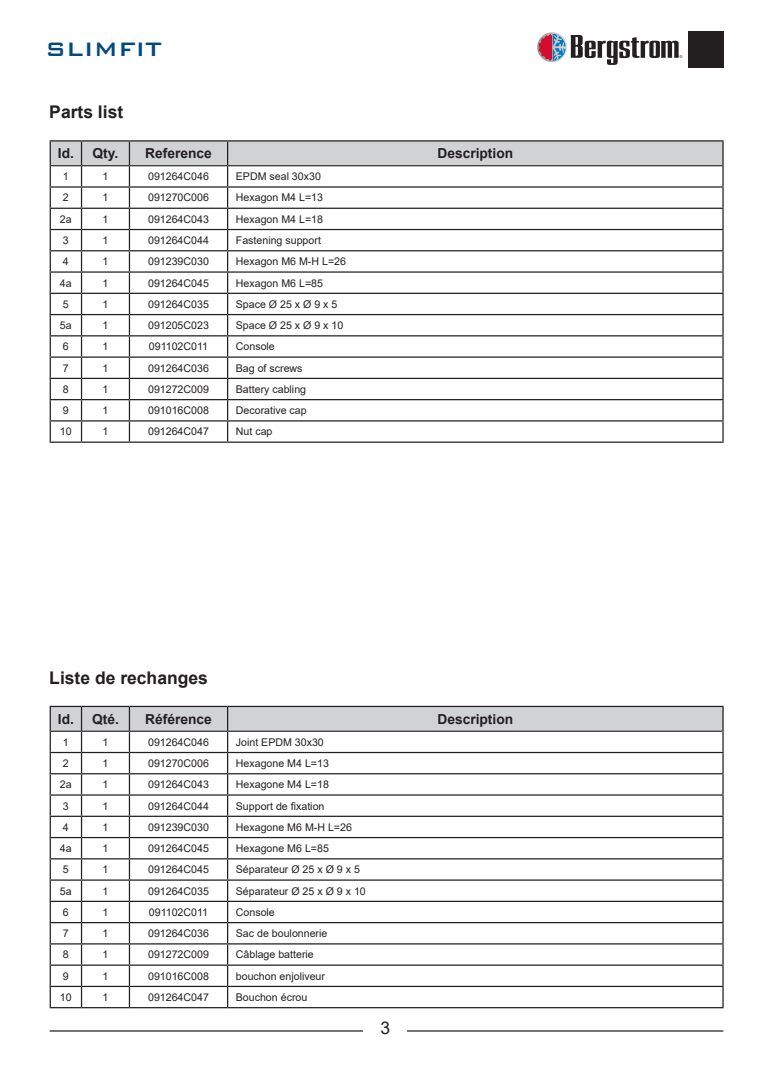
<style>
.page{position:relative;width:773px;height:1081px;background:#fff}
.page>*{position:absolute;margin:0;border:0;box-sizing:border-box;transform-origin:0 0}
.t1{font:500 26px "Bank Gothic BT";color:#004a7f}
.t2{font:700 17.5px "Arial";color:#231f20}
.t3{font:17.5px "Arial";color:#231f20}
.t4{font:700 13.75px "Arial";color:#231f20}
.t5{font:10.62px "Arial";color:#231f20}
</style>
<div class="page">
<hr style="left:50px;top:1030px;width:673px;height:1px;background:#231f20">
<div style="left:363px;top:1021px;width:44px;height:19px;background:#fff"></div>
<div style="left:688px;top:31px;width:35px;height:36px;background:#231f20"></div>
<svg style="left:537px;top:32px;width:30px;height:30px"></svg>
<svg style="left:538px;top:34px;width:144px;height:31px"></svg>
<div style="left:687px;top:32px;width:36px;height:35px;background:#231f20"></div>
<hr style="left:50px;top:1007px;width:31px;height:1px;background:#231f20">
<hr style="left:81px;top:1007px;width:48px;height:1px;background:#231f20">
<hr style="left:129px;top:1007px;width:98px;height:1px;background:#231f20">
<hr style="left:227px;top:1007px;width:496px;height:1px;background:#231f20">
<svg style="left:50px;top:706px;width:673px;height:301px"></svg>
<hr style="left:51px;top:730px;width:30px;height:2px;background:#231f20">
<hr style="left:81px;top:730px;width:48px;height:2px;background:#231f20">
<hr style="left:129px;top:730px;width:98px;height:2px;background:#231f20">
<hr style="left:227px;top:730px;width:495px;height:2px;background:#231f20">
<hr style="left:50px;top:441px;width:31px;height:2px;background:#231f20">
<hr style="left:81px;top:441px;width:48px;height:2px;background:#231f20">
<hr style="left:129px;top:441px;width:98px;height:2px;background:#231f20">
<hr style="left:227px;top:441px;width:496px;height:2px;background:#231f20">
<hr style="left:50px;top:140px;width:31px;height:2px;background:#231f20">
<hr style="left:81px;top:140px;width:48px;height:2px;background:#231f20">
<hr style="left:129px;top:140px;width:98px;height:2px;background:#231f20">
<hr style="left:227px;top:140px;width:496px;height:2px;background:#231f20">
<svg style="left:50px;top:141px;width:673px;height:300px"></svg>
<hr style="left:51px;top:165px;width:30px;height:1px;background:#231f20">
<hr style="left:81px;top:165px;width:48px;height:1px;background:#231f20">
<hr style="left:129px;top:165px;width:98px;height:1px;background:#231f20">
<hr style="left:227px;top:165px;width:495px;height:1px;background:#231f20">
<h1 class="t1" style="left:45px;top:35px;width:118px">SLIMFIT</h1>
<p class="t2" style="left:49px;top:100px;width:75px">Parts list</p>
<p class="t4" style="left:58px;top:144px;width:18px">Id.</p>
<p class="t4" style="left:93px;top:144px;width:27px">Qty.</p>
<p class="t4" style="left:145px;top:144px;width:68px">Reference</p>
<p class="t4" style="left:437px;top:144px;width:77px">Description</p>
<p class="t5" style="left:63px;top:169px;width:7px">1</p>
<p class="t5" style="left:102px;top:169px;width:7px">1</p>
<p class="t5" style="left:148px;top:169px;width:62px">091264C046</p>
<p class="t5" style="left:236px;top:169px;width:87px">EPDM seal 30x30</p>
<p class="t5" style="left:63px;top:190px;width:7px">2</p>
<p class="t5" style="left:102px;top:190px;width:7px">1</p>
<p class="t5" style="left:148px;top:190px;width:62px">091270C006</p>
<p class="t5" style="left:236px;top:190px;width:89px">Hexagon M4 L=13</p>
<p class="t5" style="left:60px;top:212px;width:13px">2a</p>
<p class="t5" style="left:102px;top:212px;width:7px">1</p>
<p class="t5" style="left:148px;top:212px;width:62px">091264C043</p>
<p class="t5" style="left:236px;top:212px;width:89px">Hexagon M4 L=18</p>
<p class="t5" style="left:63px;top:233px;width:7px">3</p>
<p class="t5" style="left:102px;top:233px;width:7px">1</p>
<p class="t5" style="left:148px;top:233px;width:62px">091264C044</p>
<p class="t5" style="left:236px;top:233px;width:87px">Fastening support</p>
<p class="t5" style="left:63px;top:254px;width:7px">4</p>
<p class="t5" style="left:102px;top:254px;width:7px">1</p>
<p class="t5" style="left:148px;top:254px;width:62px">091239C030</p>
<p class="t5" style="left:236px;top:254px;width:112px">Hexagon M6 M-H L=26</p>
<p class="t5" style="left:60px;top:275px;width:13px">4a</p>
<p class="t5" style="left:102px;top:275px;width:7px">1</p>
<p class="t5" style="left:148px;top:275px;width:62px">091264C045</p>
<p class="t5" style="left:236px;top:275px;width:89px">Hexagon M6 L=85</p>
<p class="t5" style="left:63px;top:297px;width:7px">5</p>
<p class="t5" style="left:102px;top:297px;width:7px">1</p>
<p class="t5" style="left:148px;top:297px;width:62px">091264C035</p>
<p class="t5" style="left:236px;top:297px;width:103px">Space Ø 25 x Ø 9 x 5</p>
<p class="t5" style="left:60px;top:318px;width:13px">5a</p>
<p class="t5" style="left:102px;top:318px;width:7px">1</p>
<p class="t5" style="left:148px;top:318px;width:62px">091205C023</p>
<p class="t5" style="left:236px;top:318px;width:109px">Space Ø 25 x Ø 9 x 10</p>
<p class="t5" style="left:63px;top:339px;width:7px">6</p>
<p class="t5" style="left:102px;top:339px;width:7px">1</p>
<p class="t5" style="left:149px;top:339px;width:61px">091102C011</p>
<p class="t5" style="left:236px;top:339px;width:40px">Console</p>
<p class="t5" style="left:63px;top:360px;width:7px">7</p>
<p class="t5" style="left:102px;top:360px;width:7px">1</p>
<p class="t5" style="left:148px;top:360px;width:62px">091264C036</p>
<p class="t5" style="left:236px;top:360px;width:68px">Bag of screws</p>
<p class="t5" style="left:63px;top:382px;width:7px">8</p>
<p class="t5" style="left:102px;top:382px;width:7px">1</p>
<p class="t5" style="left:148px;top:382px;width:62px">091272C009</p>
<p class="t5" style="left:236px;top:382px;width:72px">Battery cabling</p>
<p class="t5" style="left:63px;top:403px;width:7px">9</p>
<p class="t5" style="left:102px;top:403px;width:7px">1</p>
<p class="t5" style="left:148px;top:403px;width:62px">091016C008</p>
<p class="t5" style="left:236px;top:403px;width:72px">Decorative cap</p>
<p class="t5" style="left:60px;top:424px;width:13px">10</p>
<p class="t5" style="left:102px;top:424px;width:7px">1</p>
<p class="t5" style="left:148px;top:424px;width:62px">091264C047</p>
<p class="t5" style="left:236px;top:424px;width:38px">Nut cap</p>
<p class="t2" style="left:49px;top:665px;width:160px">Liste de rechanges</p>
<p class="t4" style="left:58px;top:709px;width:18px">Id.</p>
<p class="t4" style="left:92px;top:709px;width:28px">Qté.</p>
<p class="t4" style="left:145px;top:709px;width:68px">Référence</p>
<p class="t4" style="left:437px;top:709px;width:77px">Description</p>
<p class="t5" style="left:63px;top:734px;width:7px">1</p>
<p class="t5" style="left:102px;top:734px;width:7px">1</p>
<p class="t5" style="left:148px;top:734px;width:62px">091264C046</p>
<p class="t5" style="left:236px;top:734px;width:89px">Joint EPDM 30x30</p>
<p class="t5" style="left:63px;top:756px;width:7px">2</p>
<p class="t5" style="left:102px;top:756px;width:7px">1</p>
<p class="t5" style="left:148px;top:756px;width:62px">091270C006</p>
<p class="t5" style="left:236px;top:756px;width:95px">Hexagone M4 L=13</p>
<p class="t5" style="left:60px;top:777px;width:13px">2a</p>
<p class="t5" style="left:102px;top:777px;width:7px">1</p>
<p class="t5" style="left:148px;top:777px;width:62px">091264C043</p>
<p class="t5" style="left:236px;top:777px;width:95px">Hexagone M4 L=18</p>
<p class="t5" style="left:63px;top:798px;width:7px">3</p>
<p class="t5" style="left:102px;top:798px;width:7px">1</p>
<p class="t5" style="left:148px;top:798px;width:62px">091264C044</p>
<p class="t5" style="left:236px;top:798px;width:90px">Support de fixation</p>
<p class="t5" style="left:63px;top:820px;width:7px">4</p>
<p class="t5" style="left:102px;top:820px;width:7px">1</p>
<p class="t5" style="left:148px;top:820px;width:62px">091239C030</p>
<p class="t5" style="left:236px;top:820px;width:118px">Hexagone M6 M-H L=26</p>
<p class="t5" style="left:60px;top:841px;width:13px">4a</p>
<p class="t5" style="left:102px;top:841px;width:7px">1</p>
<p class="t5" style="left:148px;top:841px;width:62px">091264C045</p>
<p class="t5" style="left:236px;top:841px;width:95px">Hexagone M6 L=85</p>
<p class="t5" style="left:63px;top:862px;width:7px">5</p>
<p class="t5" style="left:102px;top:862px;width:7px">1</p>
<p class="t5" style="left:148px;top:862px;width:62px">091264C045</p>
<p class="t5" style="left:236px;top:862px;width:126px">Séparateur Ø 25 x Ø 9 x 5</p>
<p class="t5" style="left:60px;top:883px;width:13px">5a</p>
<p class="t5" style="left:102px;top:883px;width:7px">1</p>
<p class="t5" style="left:148px;top:883px;width:62px">091264C035</p>
<p class="t5" style="left:236px;top:883px;width:131px">Séparateur Ø 25 x Ø 9 x 10</p>
<p class="t5" style="left:63px;top:905px;width:7px">6</p>
<p class="t5" style="left:102px;top:905px;width:7px">1</p>
<p class="t5" style="left:149px;top:905px;width:61px">091102C011</p>
<p class="t5" style="left:236px;top:905px;width:40px">Console</p>
<p class="t5" style="left:63px;top:926px;width:7px">7</p>
<p class="t5" style="left:102px;top:926px;width:7px">1</p>
<p class="t5" style="left:148px;top:926px;width:62px">091264C036</p>
<p class="t5" style="left:236px;top:926px;width:93px">Sac de boulonnerie</p>
<p class="t5" style="left:63px;top:947px;width:7px">8</p>
<p class="t5" style="left:102px;top:947px;width:7px">1</p>
<p class="t5" style="left:148px;top:947px;width:62px">091272C009</p>
<p class="t5" style="left:236px;top:947px;width:79px">Câblage batterie</p>
<p class="t5" style="left:63px;top:968px;width:7px">9</p>
<p class="t5" style="left:102px;top:968px;width:7px">1</p>
<p class="t5" style="left:148px;top:968px;width:62px">091016C008</p>
<p class="t5" style="left:236px;top:968px;width:91px">bouchon enjoliveur</p>
<p class="t5" style="left:60px;top:990px;width:13px">10</p>
<p class="t5" style="left:102px;top:990px;width:7px">1</p>
<p class="t5" style="left:148px;top:990px;width:62px">091264C047</p>
<p class="t5" style="left:236px;top:990px;width:73px">Bouchon écrou</p>
<h2 class="t3" style="left:380px;top:1016px;width:11px">3</h2>
</div>
